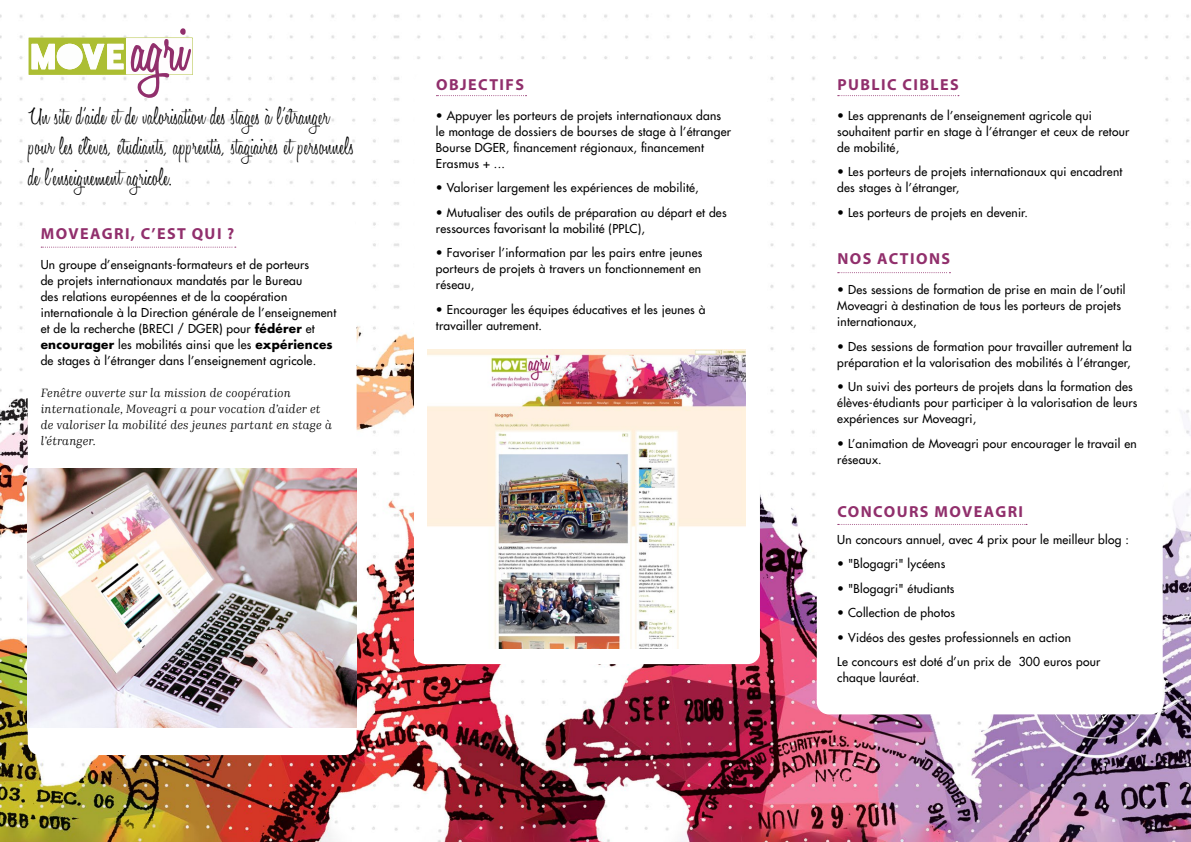
<style>
.page{position:relative;width:1191px;height:842px;background:#fff}
.page>*{position:absolute;margin:0;border:0;box-sizing:border-box;transform-origin:0 0}
.t1{font:300 25.5px/30.6px "Honey Script";color:#000}
.t2{font:700 16px "Myriad Pro";letter-spacing:.09em;color:#912f6c}
.t3{font:500 12px/16px "Futura Std";letter-spacing:.02em;color:#000}
.t4{font:italic 12px/16px "Kazimir Text";letter-spacing:.02em;color:#000}
.s1{font-weight:700}
</style>
<div class="page">
<img style="left:0;top:14px;width:1191px;height:828px">
<div style="left:28px;top:216px;width:329px;height:539px;background:#fff;border-radius:12px"></div>
<div style="left:414px;top:71px;width:346px;height:593px;background:#fff;border-radius:12px"></div>
<div style="left:816px;top:71px;width:346px;height:643px;background:#fff;border-radius:12px"></div>
<svg style="left:41px;top:247px;width:195px;height:1px"></svg>
<svg style="left:436px;top:95px;width:90px;height:1px"></svg>
<svg style="left:837px;top:95px;width:122px;height:1px"></svg>
<svg style="left:837px;top:272px;width:113px;height:1px"></svg>
<svg style="left:837px;top:524px;width:190px;height:1px"></svg>
<svg style="left:29px;top:28px;width:164px;height:70px"></svg>
<img style="left:28px;top:469px;width:329px;height:259px">
<img style="left:427px;top:350px;width:319px;height:299px">
<h1 class="t1" style="left:28px;top:102px;width:327px">Un site d’aide et de valorisation des stages à l’étranger pour les élèves, étudiants, apprentis, stagiaires et personnels de l’enseignement agricole.</h1>
<h2 class="t2" style="left:41px;top:223px;width:195px">MOVEAGRI, C’EST QUI ?</h2>
<p class="t3" style="left:41px;top:257px;width:297px">Un groupe d’enseignants-formateurs et de porteurs<br>de projets internationaux mandatés par le Bureau<br>des relations européennes et de la coopération internationale à la Direction générale de l’enseignement et de la recherche (BRECI / DGER) pour <span class="s1">fédérer</span> et <span class="s1">encourager</span> les mobilités ainsi que les <span class="s1">expériences </span>de stages à l’étranger dans l’enseignement agricole.</p>
<p class="t4" style="left:41px;top:384px;width:293px">Fenêtre ouverte sur la mission de coopération internationale, Moveagri a pour vocation d’aider et de valoriser la mobilité des jeunes partant en stage à l’étranger.</p>
<h2 class="t2" style="left:436px;top:74px;width:89px">OBJECTIFS</h2>
<p class="t3" style="left:436px;top:108px;width:296px">• Appuyer les porteurs de projets internationaux dans le montage de dossiers de bourses de stage à l’étranger Bourse DGER, financement régionaux, financement Erasmus + ...</p>
<p class="t3" style="left:436px;top:180px;width:264px">• Valoriser largement les expériences de mobilité,</p>
<p class="t3" style="left:436px;top:205px;width:292px">• Mutualiser des outils de préparation au départ et des ressources favorisant la mobilité (PPLC),</p>
<p class="t3" style="left:436px;top:245px;width:268px;text-align:justify">• Favoriser l’information par les pairs entre jeunes porteurs de projets à travers un fonctionnement en réseau,</p>
<p class="t3" style="left:436px;top:302px;width:271px">• Encourager les équipes éducatives et les jeunes à travailler autrement.</p>
<h2 class="t2" style="left:837px;top:74px;width:123px">PUBLIC CIBLES</h2>
<p class="t3" style="left:837px;top:108px;width:294px">• Les apprenants de l’enseignement agricole qui souhaitent partir en stage à l’étranger et ceux de retour de mobilité,</p>
<p class="t3" style="left:837px;top:164px;width:287px">• Les porteurs de projets internationaux qui encadrent des stages à l’étranger,</p>
<p class="t3" style="left:837px;top:205px;width:192px">• Les porteurs de projets en devenir.</p>
<h2 class="t2" style="left:837px;top:248px;width:114px">NOS ACTIONS</h2>
<p class="t3" style="left:837px;top:282px;width:290px">• Des sessions de formation de prise en main de l’outil<br>Moveagri à destination de tous les porteurs de projets internationaux,</p>
<p class="t3" style="left:837px;top:339px;width:296px">• Des sessions de formation pour travailler autrement la préparation et la valorisation des mobilités à l’étranger,</p>
<p class="t3" style="left:837px;top:379px;width:302px">• Un suivi des porteurs de projets dans la formation des élèves-étudiants pour participer à la valorisation de leurs expériences sur Moveagri,</p>
<p class="t3" style="left:837px;top:436px;width:301px">• L’animation de Moveagri pour encourager le travail en réseaux.</p>
<h2 class="t2" style="left:837px;top:501px;width:187px">CONCOURS MOVEAGRI</h2>
<p class="t3" style="left:837px;top:531px;width:293px">Un concours annuel, avec 4 prix pour le meilleur blog :</p>
<p class="t3" style="left:837px;top:556px;width:110px">• "Blogagri" lycéens</p>
<p class="t3" style="left:837px;top:580px;width:119px">• "Blogagri" étudiants</p>
<p class="t3" style="left:837px;top:605px;width:119px">• Collection de photos</p>
<p class="t3" style="left:837px;top:625px;width:265px;line-height:24.5px">• Vidéos des gestes professionnels en action<br>Le concours est doté d’un prix de 300 euros pour</p>
<p class="t3" style="left:837px;top:670px;width:84px">chaque lauréat.</p>
</div>
